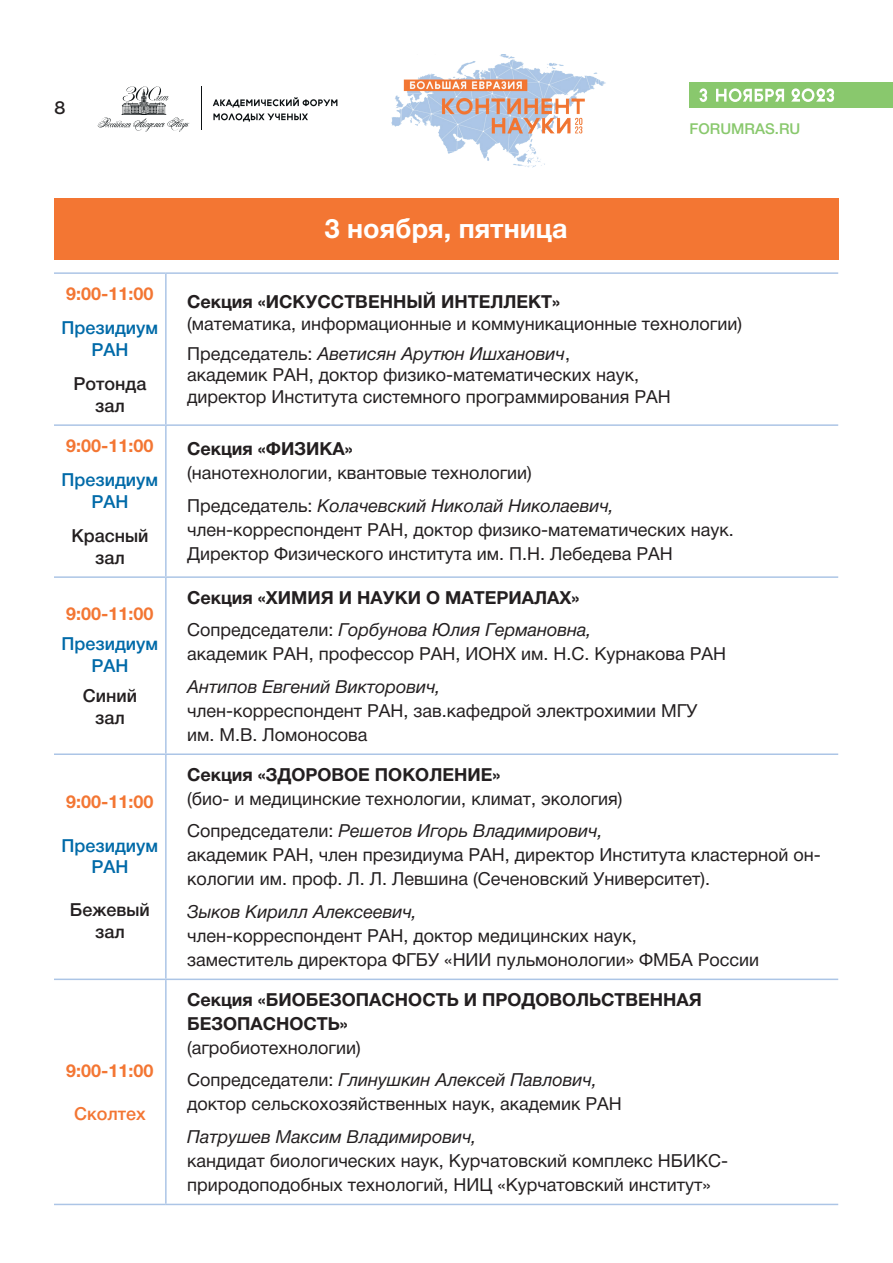
<style>
.page{position:relative;width:893px;height:1263px;background:#fff}
.page>*{position:absolute;margin:0;border:0;box-sizing:border-box;transform-origin:0 0}
.t1{font:700 27px "Helvetica Neue Cyr";color:#fff}
.t2{font:18px/24px "Helvetica Neue Cyr";color:#231f20}
.t3{font:700 18px/32.5px "Helvetica Neue Cyr";color:#231f20}
.t4{font:italic 18px "Helvetica Neue Cyr";color:#231f20}
.t5{font:700 18px "Helvetica Neue Cyr";color:#f37633}
.t6{font:500 18px/21.6px "Helvetica Neue Cyr";color:#006aa8;text-align:center}
.t7{font:500 18px/21.6px "Helvetica Neue Cyr";color:#231f20;text-align:center}
.t8{font:500 18px "Helvetica Neue Cyr";color:#f37633}
.t9{font:500 18px "Geometria";color:#231f20}
.t10{font:500 15px "Helvetica Neue Cyr";color:#89c86d}
.s1{font-style:italic}
.s2{font-weight:400}
.s3{font-weight:400;font-style:italic}
</style>
<div class="page">
<img style="left:391px;top:54px;width:215px;height:114px">
<svg style="left:213px;top:97px;width:124px;height:10px"></svg>
<svg style="left:213px;top:113px;width:95px;height:9px"></svg>
<svg style="left:97px;top:86px;width:92px;height:46px"></svg>
<hr style="left:201px;top:86px;width:1px;height:44px;background:#0d1214">
<div style="left:689px;top:82px;width:204px;height:26px;background:#89c86d"></div>
<div style="left:54px;top:198px;width:784px;height:62px;background:#f37633"></div>
<hr style="left:165px;top:274px;width:2px;height:150px;background:#acc5e6">
<hr style="left:54px;top:424px;width:112px;height:2px;background:#acc5e6">
<hr style="left:166px;top:424px;width:672px;height:2px;background:#acc5e6">
<hr style="left:165px;top:426px;width:2px;height:150px;background:#acc5e6">
<hr style="left:54px;top:576px;width:112px;height:2px;background:#acc5e6">
<hr style="left:166px;top:576px;width:672px;height:2px;background:#acc5e6">
<hr style="left:165px;top:578px;width:2px;height:175px;background:#acc5e6">
<hr style="left:54px;top:753px;width:112px;height:2px;background:#acc5e6">
<hr style="left:166px;top:753px;width:672px;height:2px;background:#acc5e6">
<hr style="left:165px;top:755px;width:2px;height:223px;background:#acc5e6">
<hr style="left:54px;top:978px;width:112px;height:2px;background:#acc5e6">
<hr style="left:166px;top:978px;width:672px;height:2px;background:#acc5e6">
<hr style="left:165px;top:980px;width:2px;height:224px;background:#acc5e6">
<hr style="left:54px;top:1204px;width:112px;height:1px;background:#acc5e6">
<hr style="left:166px;top:1204px;width:672px;height:1px;background:#acc5e6">
<hr style="left:54px;top:272px;width:112px;height:2px;background:#acc5e6">
<hr style="left:166px;top:272px;width:672px;height:2px;background:#acc5e6">
<svg style="left:716px;top:88px;width:68px;height:14px"></svg>
<svg style="left:791px;top:88px;width:43px;height:14px"></svg>
<svg style="left:699px;top:88px;width:8px;height:14px"></svg>
<p class="t9" style="left:54px;top:97px;width:13px">8</p>
<p class="t10" style="left:689px;top:121px;width:112px">FORUMRAS.RU</p>
<p class="t5" style="left:66px;top:283px;width:89px">9:00-11:00</p>
<p class="t6" style="left:62px;top:317px;width:98px">Президиум<br>РАН</p>
<p class="t7" style="left:73px;top:373px;width:74px">Ротонда зал</p>
<p class="t5" style="left:66px;top:435px;width:89px">9:00-11:00</p>
<p class="t6" style="left:62px;top:469px;width:98px">Президиум<br>РАН</p>
<p class="t7" style="left:71px;top:525px;width:79px">Красный зал</p>
<p class="t5" style="left:66px;top:604px;width:89px">9:00-11:00</p>
<p class="t6" style="left:61px;top:633px;width:98px">Президиум<br>РАН</p>
<p class="t7" style="left:83px;top:685px;width:56px">Синий зал</p>
<p class="t5" style="left:66px;top:792px;width:89px">9:00-11:00</p>
<p class="t6" style="left:61px;top:834px;width:98px">Президиум<br>РАН</p>
<p class="t7" style="left:70px;top:899px;width:82px">Бежевый зал</p>
<p class="t5" style="left:66px;top:1060px;width:89px">9:00-11:00</p>
<p class="t8" style="left:74px;top:1104px;width:73px">Сколтех</p>
<h1 class="t1" style="left:325px;top:214px;width:244px">3 ноября, пятница</h1>
<p class="t3" style="left:187px;top:286px;width:374px">Секция «ИСКУССТВЕННЫЙ ИНТЕЛЛЕКТ»</p>
<p class="t2" style="left:187px;top:308px;width:556px;line-height:30.2px">(математика, информационные и коммуникационные технологии)<br>Председатель: <span class="s1">Аветисян Арутюн Ишханович</span>,</p>
<p class="t2" style="left:187px;top:364px;width:485px;line-height:21.6px">академик РАН, доктор физико-математических наук, директор Института системного программирования РАН</p>
<p class="t3" style="left:187px;top:433px;width:167px">Секция «ФИЗИКА»</p>
<p class="t2" style="left:187px;top:457px;width:428px;line-height:32.5px">(нанотехнологии, квантовые технологии)<br>Председатель: <span class="s1">Колачевский Николай Николаевич,</span></p>
<p class="t2" style="left:187px;top:518px;width:548px">член-корреспондент РАН, доктор физико-математических наук.<br>Директор Физического института им. П.Н. Лебедева РАН</p>
<p class="t3" style="left:187px;top:581px;width:406px">Секция «ХИМИЯ И НАУКИ О МАТЕРИАЛАХ»<br><span class="s2">Cопредседатели:</span> <span class="s3">Горбунова Юлия Германовна,</span></p>
<p class="t2" style="left:187px;top:642px;width:541px">академик РАН, профессор РАН, ИОНХ им. Н.С. Курнакова РАН</p>
<p class="t4" style="left:187px;top:676px;width:255px">Антипов Евгений Викторович,</p>
<p class="t2" style="left:187px;top:698px;width:512px">член-корреспондент РАН, зав.кафедрой электрохимии МГУ им. М.В. Ломоносова</p>
<p class="t3" style="left:187px;top:758px;width:315px">Секция «ЗДОРОВОЕ ПОКОЛЕНИЕ»</p>
<p class="t2" style="left:187px;top:782px;width:437px;line-height:32.5px">(био- и медицинские технологии, климат, экология)<br>Cопредседатели: <span class="s1">Решетов Игорь Владимирович,</span></p>
<p class="t2" style="left:187px;top:843px;width:635px">академик РАН, член президиума РАН, директор Института кластерной он&shy;кологии им. проф. Л. Л. Левшина (Сеченовский Университет).</p>
<p class="t4" style="left:187px;top:901px;width:231px">Зыков Кирилл Алексеевич,</p>
<p class="t2" style="left:187px;top:923px;width:574px">член-корреспондент РАН, доктор медицинских наук,<br>заместитель директора ФГБУ «НИИ пульмонологии» ФМБА России</p>
<p class="t3" style="left:187px;top:987px;width:516px;line-height:24px">Секция «БИОБЕЗОПАСНОСТЬ И ПРОДОВОЛЬСТВЕННАЯ<br>БЕЗОПАСНОСТЬ»</p>
<p class="t2" style="left:187px;top:1031px;width:412px;line-height:32.5px">(агробиотехнологии)<br>Cопредседатели: <span class="s1">Глинушкин Алексей Павлович,</span></p>
<p class="t2" style="left:187px;top:1092px;width:436px">доктор сельскохозяйственных наук, академик РАН</p>
<p class="t4" style="left:187px;top:1126px;width:291px">Патрушев Максим Владимирович,</p>
<p class="t2" style="left:187px;top:1148px;width:543px">кандидат биологических наук, Курчатовский комплекс НБИКС&shy;природоподобных технологий, НИЦ «Курчатовский институт»</p>
</div>
